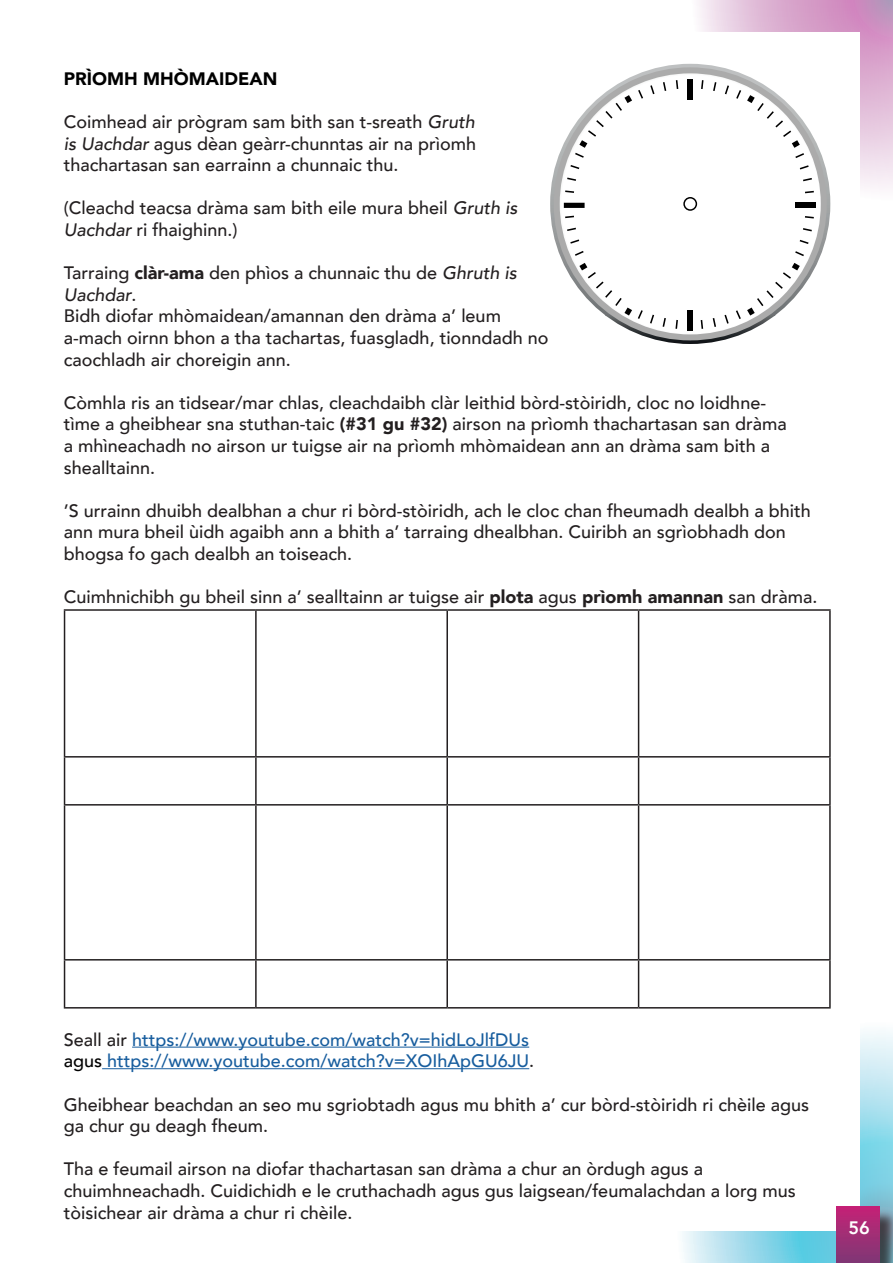
<style>
.page{position:relative;width:893px;height:1263px;background:#fff}
.page>*{position:absolute;margin:0;border:0;box-sizing:border-box;transform-origin:0 0}
.body_test{font:500 18px/21.6px "Avenir";color:#231f20}
.body_test-2{font:500 18px "Avenir";color:#175d9e}
.body_test-3{font:900 18px "Avenir";color:#000}
.t1{font:800 18px "Avenir";color:#fff}
.s1{font-style:italic}
.s2{font-weight:900}
.s3{color:#231f20}
.s4{color:#000}
</style>
<div class="page">
<svg style="left:682px;top:1031px;width:211px;height:232px;background:#9edbeb"></svg>
<svg style="left:699px;top:0;width:194px;height:189px;background:#deb6d5"></svg>
<div style="left:27px;top:32px;width:833px;height:1199px;background:#fff"></div>
<hr style="left:132px;top:1047px;width:397px;height:1px;background:#175d9e">
<hr style="left:102px;top:1068px;width:427px;height:1px;background:#175d9e">
<hr style="left:64px;top:609px;width:192px;height:2px;background:#231f20">
<hr style="left:64px;top:611px;width:1px;height:145px;background:#231f20">
<hr style="left:256px;top:609px;width:191px;height:2px;background:#231f20">
<hr style="left:255px;top:611px;width:2px;height:145px;background:#231f20">
<hr style="left:447px;top:609px;width:192px;height:2px;background:#231f20">
<hr style="left:446px;top:611px;width:2px;height:145px;background:#231f20">
<hr style="left:639px;top:609px;width:192px;height:2px;background:#231f20">
<hr style="left:638px;top:611px;width:1px;height:145px;background:#231f20">
<hr style="left:829px;top:611px;width:2px;height:145px;background:#231f20">
<hr style="left:64px;top:756px;width:192px;height:1px;background:#231f20">
<hr style="left:64px;top:757px;width:1px;height:47px;background:#231f20">
<hr style="left:256px;top:756px;width:191px;height:1px;background:#231f20">
<hr style="left:255px;top:757px;width:2px;height:47px;background:#231f20">
<hr style="left:447px;top:756px;width:192px;height:1px;background:#231f20">
<hr style="left:446px;top:757px;width:2px;height:47px;background:#231f20">
<hr style="left:639px;top:756px;width:192px;height:1px;background:#231f20">
<hr style="left:638px;top:757px;width:1px;height:47px;background:#231f20">
<hr style="left:829px;top:757px;width:2px;height:47px;background:#231f20">
<hr style="left:64px;top:804px;width:192px;height:1px;background:#231f20">
<hr style="left:64px;top:805px;width:1px;height:154px;background:#231f20">
<hr style="left:256px;top:804px;width:191px;height:1px;background:#231f20">
<hr style="left:255px;top:805px;width:2px;height:154px;background:#231f20">
<hr style="left:447px;top:804px;width:192px;height:1px;background:#231f20">
<hr style="left:446px;top:805px;width:2px;height:154px;background:#231f20">
<hr style="left:639px;top:804px;width:192px;height:1px;background:#231f20">
<hr style="left:638px;top:805px;width:1px;height:154px;background:#231f20">
<hr style="left:829px;top:805px;width:2px;height:154px;background:#231f20">
<hr style="left:64px;top:959px;width:192px;height:1px;background:#231f20">
<hr style="left:64px;top:960px;width:1px;height:47px;background:#231f20">
<hr style="left:256px;top:959px;width:191px;height:1px;background:#231f20">
<hr style="left:255px;top:960px;width:2px;height:47px;background:#231f20">
<hr style="left:447px;top:959px;width:192px;height:1px;background:#231f20">
<hr style="left:446px;top:960px;width:2px;height:47px;background:#231f20">
<hr style="left:639px;top:959px;width:192px;height:1px;background:#231f20">
<hr style="left:638px;top:960px;width:1px;height:47px;background:#231f20">
<hr style="left:829px;top:960px;width:2px;height:47px;background:#231f20">
<hr style="left:64px;top:1007px;width:192px;height:1px;background:#231f20">
<hr style="left:256px;top:1007px;width:191px;height:1px;background:#231f20">
<hr style="left:447px;top:1007px;width:192px;height:1px;background:#231f20">
<hr style="left:639px;top:1007px;width:192px;height:1px;background:#231f20">
<svg style="left:554px;top:67px;width:273px;height:273px"></svg>
<div style="left:684px;top:198px;width:12px;height:12px;background:#fff;border-radius:50%"></div>
<div style="left:683px;top:197px;width:14px;height:14px;border:2px solid #000;border-radius:50%"></div>
<div style="left:839px;top:1209px;width:54px;height:54px;background:#231f20;opacity:.75"></div>
<div style="left:837px;top:1206px;width:43px;height:57px;background:linear-gradient(to bottom,#c52276,#7e3875)"></div>
<p class="body_test-3" style="left:64px;top:63px;width:215px">PRÌOMH MHÒMAIDEAN</p>
<p class="body_test" style="left:64px;top:110px;width:414px;text-align:justify">Coimhead air prògram sam bith san t-sreath <span class="s1">Gruth is Uachdar</span> agus dèan geàrr-chunntas air na prìomh thachartasan san earrainn a chunnaic thu.</p>
<p class="body_test" style="left:64px;top:196px;width:455px">(Cleachd teacsa dràma sam bith eile mura bheil <span class="s1">Gruth is<br>Uachdar</span> ri fhaighinn.)</p>
<p class="body_test" style="left:64px;top:261px;width:455px">Tarraing <span class="s2">clàr-ama</span> den phìos a chunnaic thu de <span class="s1">Ghruth is<br>Uachdar</span>.</p>
<p class="body_test" style="left:64px;top:304px;width:486px">Bidh diofar mhòmaidean/amannan den dràma a’ leum a-mach oirnn bhon a tha tachartas, fuasgladh, tionndadh no caochladh air choreigin ann.</p>
<p class="body_test" style="left:64px;top:391px;width:725px">Còmhla ris an tidsear/mar chlas, cleachdaibh clàr leithid bòrd-stòiridh, cloc no loidhne&shy;tìme a gheibhear sna stuthan-taic <span class="s2">(#31 gu #32)</span> airson na prìomh thachartasan san dràma a mhìneachadh no airson ur tuigse air na prìomh mhòmaidean ann an dràma sam bith a shealltainn.</p>
<p class="body_test" style="left:64px;top:499px;width:748px">’S urrainn dhuibh dealbhan a chur ri bòrd-stòiridh, ach le cloc chan fheumadh dealbh a bhith ann mura bheil ùidh agaibh ann a bhith a’ tarraing dhealbhan. Cuiribh an sgrìobhadh don bhogsa fo gach dealbh an toiseach.</p>
<p class="body_test" style="left:64px;top:585px;width:755px">Cuimhnichibh gu bheil sinn a’ sealltainn ar tuigse air <span class="s2">plota</span> agus <span class="s2">prìomh amannan</span> san dràma.</p>
<p class="body_test-2" style="left:64px;top:1024px;width:467px"><span class="s3">Seall air</span> https://www.youtube.com/watch?v=hidLoJlfDUs</p>
<p class="body_test-2" style="left:64px;top:1045px;width:472px"><span class="s4">agus</span> https://www.youtube.com/watch?v=XOIhApGU6JU<span class="s3">.</span></p>
<p class="body_test" style="left:64px;top:1092px;width:747px">Gheibhear beachdan an seo mu sgriobtadh agus mu bhith a’ cur bòrd-stòiridh ri chèile agus ga chur gu deagh fheum.</p>
<p class="body_test" style="left:64px;top:1157px;width:733px">Tha e feumail airson na diofar thachartasan san dràma a chur an òrdugh agus a chuimhneachadh. Cuidichidh e le cruthachadh agus gus laigsean/feumalachdan a lorg mus tòisichear air dràma a chur ri chèile.</p>
<p class="t1" style="left:848px;top:1214px;width:23px">56</p>
</div>
